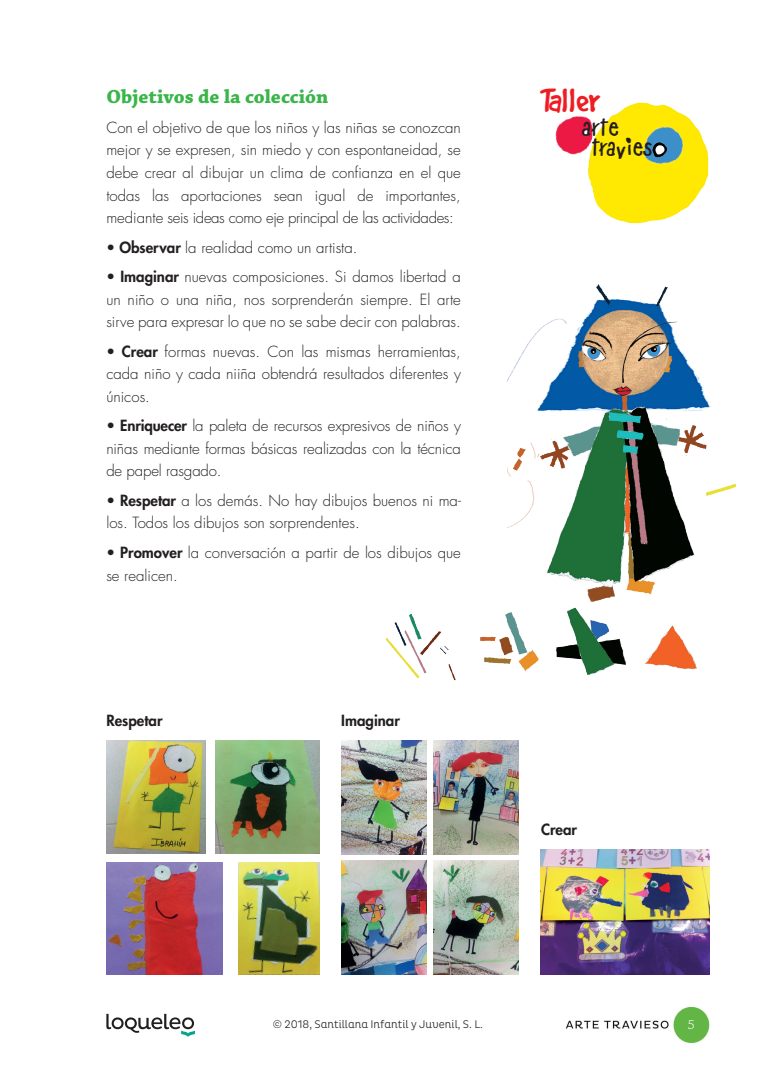
<style>
.page{position:relative;width:780px;height:1088px;background:#fff}
.page>*{position:absolute;margin:0;border:0;box-sizing:border-box;transform-origin:0 0}
.t1{font:36.75px "Good Dog";color:#ee1d23}
.t2{font:27.12px "Bad Dog";color:#231f20}
.t3{font:700 20px "Chaparral Pro";color:#3ab54a}
.t4{font:300 15px/22.5px "Futura Std";color:#231f20;text-align:justify}
.t5{font:800 15px "Futura Std";color:#231f20}
.t6{font:300 13.75px "Chaparral Pro";color:#fff}
.t7{font:300 11.25px "Pluto Cond";color:#231f20}
.s1{font-weight:800}
</style>
<div class="page">
<img style="left:434px;top:740px;width:85px;height:114px">
<img style="left:434px;top:861px;width:85px;height:113px">
<img style="left:341px;top:861px;width:85px;height:113px">
<img style="left:341px;top:740px;width:85px;height:114px">
<img style="left:106px;top:862px;width:116px;height:112px">
<img style="left:215px;top:741px;width:104px;height:112px">
<img style="left:238px;top:862px;width:81px;height:112px">
<img style="left:106px;top:741px;width:99px;height:112px">
<img style="left:541px;top:850px;width:168px;height:124px">
<img style="left:555px;top:116px;width:28px;height:39px">
<img style="left:583px;top:102px;width:126px;height:122px">
<img style="left:634px;top:119px;width:58px;height:58px">
<img style="left:652px;top:143px;width:14px;height:14px">
<svg style="left:656px;top:146px;width:8px;height:8px"></svg>
<svg style="left:106px;top:1014px;width:89px;height:23px"></svg>
<img style="left:565px;top:1007px;width:144px;height:36px">
<img style="left:507px;top:284px;width:228px;height:318px">
<img style="left:385px;top:602px;width:312px;height:79px">
<h3 class="t3" style="left:106px;top:85px;width:223px">Objetivos de la colección</h3>
<p class="t4" style="left:106px;top:117px;width:356px">Con el objetivo de que los niños y las niñas se conozcan mejor y se expresen, sin miedo y con espontaneidad, se debe crear al dibujar un clima de confianza en el que todas las aportaciones sean igual de importantes, mediante seis ideas como eje principal de las actividades:</p>
<p class="t4" style="left:106px;top:236px;width:252px"><span class="s1">• Observar</span> la realidad como un artista.</p>
<p class="t4" style="left:106px;top:266px;width:356px"><span class="s1">• Imaginar</span> nuevas composiciones. Si damos libertad a un niño o una niña, nos sorprenderán siempre. El arte sirve para expresar lo que no se sabe decir con palabras.</p>
<p class="t4" style="left:106px;top:340px;width:356px"><span class="s1">• Crear</span> formas nuevas. Con las mismas herramientas, cada niño y cada niiña obtendrá resultados diferentes y únicos.</p>
<p class="t4" style="left:106px;top:415px;width:356px"><span class="s1">• Enriquecer</span> la paleta de recursos expresivos de niños y niñas mediante formas básicas realizadas con la técnica de papel rasgado.</p>
<p class="t4" style="left:106px;top:490px;width:356px"><span class="s1">• Respetar</span> a los demás. No hay dibujos buenos ni ma&shy;los. Todos los dibujos son sorprendentes.</p>
<p class="t4" style="left:106px;top:542px;width:356px"><span class="s1">• Promover</span> la conversación a partir de los dibujos que se realicen.</p>
<p class="t5" style="left:106px;top:711px;width:58px">Respetar</p>
<p class="t5" style="left:341px;top:710px;width:60px">Imaginar</p>
<h1 class="t1" style="left:540px;top:81px;width:62px">Taller</h1>
<h2 class="t2" style="left:582px;top:115px;width:38px">arTe</h2>
<h2 class="t2" style="left:592px;top:135px;width:62px">Travies</h2>
<p class="t5" style="left:541px;top:820px;width:38px">Crear</p>
<p class="t7" style="left:273px;top:1018px;width:212px">© 2018, Santillana Infantil y Juvenil, S. L.</p>
<p class="t6" style="left:687px;top:1017px;width:9px">5</p>
</div>
